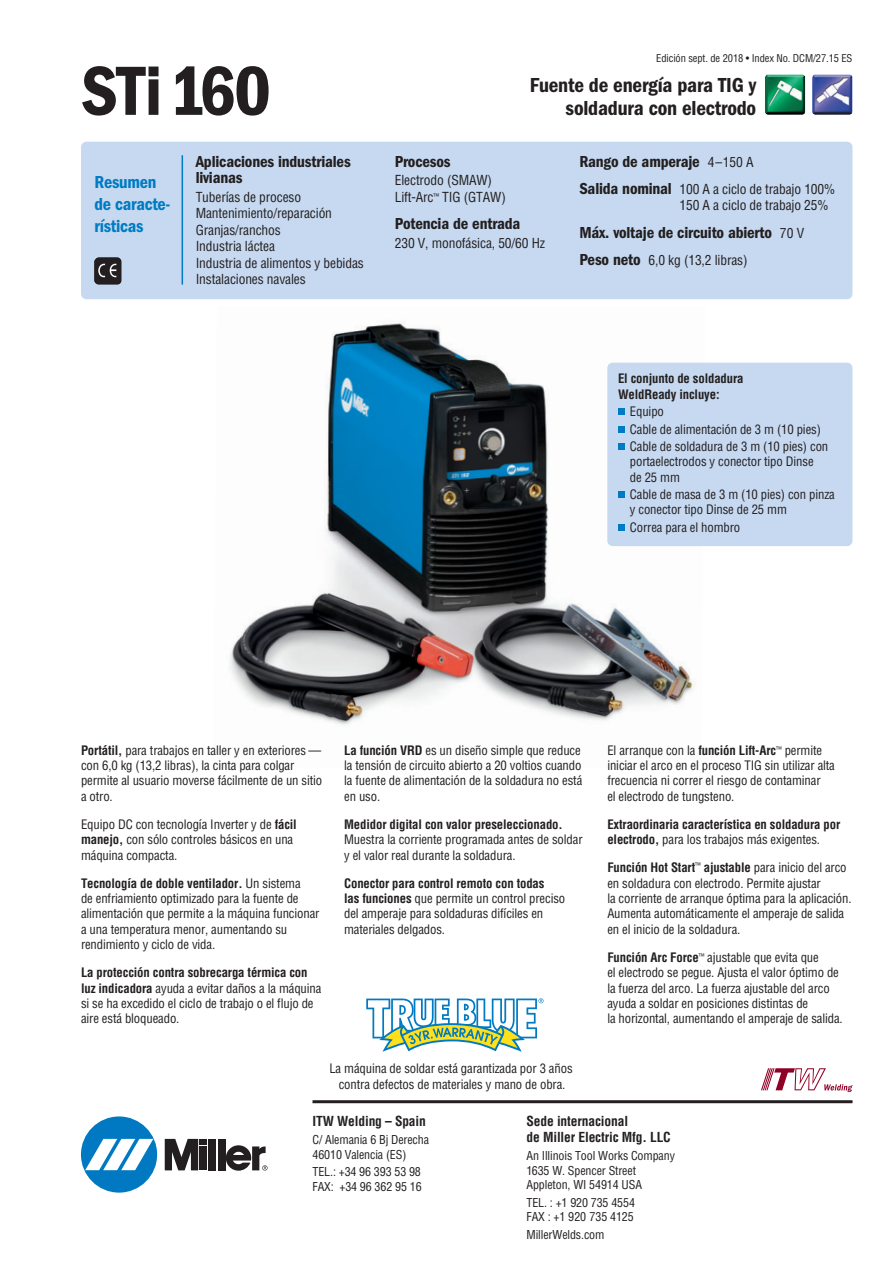
<style>
.page{position:relative;width:893px;height:1263px;background:#fff}
.page>*{position:absolute;margin:0;border:0;box-sizing:border-box;transform-origin:0 0}
.t1{font:72px "ITC Franklin Gothic Std Dm Cd";letter-spacing:-.015em;color:#231f20}
.t2{font:21px/22.5px "ITC Franklin Gothic Std Dm Cd";letter-spacing:-.01em;color:#231f20;text-align:right}
.t3{font:18px/21.6px "ITC Franklin Gothic Std Dm Cd";letter-spacing:-.015em;color:#007bc3}
.t4{font:16.5px/16.5px "ITC Franklin Gothic Std Dm Cd";letter-spacing:-.01em;color:#231f20}
.t5{font:condensed 13.5px/16.5px "Helvetica";letter-spacing:-.01em;color:#231f20}
.t6{font:700 condensed 13.5px/16.2px "Helvetica";letter-spacing:-.01em;color:#231f20}
.t7{font:condensed 12.75px/15.3px "Helvetica";letter-spacing:-.01em;color:#231f20}
.t8{font:700 condensed 12.75px/15.3px "Helvetica";letter-spacing:-.01em;color:#231f20}
.t9{font:condensed 12px/14.4px "Helvetica";letter-spacing:-.01em;color:#231f20}
.t10{font:condensed 10.5px "Helvetica";letter-spacing:-.01em;color:#231f20}
.s1{font-family:"Helvetica";font-stretch:condensed;font-size:13.5px}
.s2{font-family:"ITC Franklin Gothic Std Dm Cd";font-stretch:normal;font-size:16.5px}
.s3{font-weight:700}
.s4{font-weight:400}
</style>
<div class="page">
<img style="left:230px;top:323px;width:475px;height:402px">
<div style="left:81px;top:142px;width:771px;height:157px;background:#c6d9f0;border-radius:5px"></div>
<hr style="left:182px;top:155px;width:1px;height:130px;background:#007bc3">
<div style="left:94px;top:258px;width:28px;height:27px;background:#231f20;border-radius:4px"></div>
<svg style="left:94px;top:258px;width:26px;height:25px"></svg>
<svg style="left:366px;top:998px;width:177px;height:54px"></svg>
<img style="left:812px;top:74px;width:40px;height:41px">
<img style="left:765px;top:74px;width:40px;height:41px">
<div style="left:81px;top:1116px;width:76px;height:76px;background:#0079c2;border-radius:50%"></div>
<svg style="left:85px;top:1139px;width:68px;height:31px"></svg>
<div style="left:209px;top:1139px;width:7px;height:31px;background:#231f20"></div>
<div style="left:218px;top:1139px;width:7px;height:31px;background:#231f20"></div>
<svg style="left:165px;top:1139px;width:42px;height:31px"></svg>
<svg style="left:226px;top:1145px;width:42px;height:26px"></svg>
<hr style="left:312px;top:1100px;width:540px;height:3px;background:#231f20">
<div style="left:607px;top:363px;width:245px;height:183px;background:#c6d9f0;border-radius:5px"></div>
<div style="left:618px;top:408px;width:6px;height:7px;background:#007bc3"></div>
<svg style="left:618px;top:426px;width:6px;height:6px"></svg>
<div style="left:618px;top:443px;width:6px;height:7px;background:#007bc3"></div>
<div style="left:618px;top:491px;width:6px;height:7px;background:#007bc3"></div>
<svg style="left:618px;top:524px;width:6px;height:6px"></svg>
<svg style="left:761px;top:1068px;width:92px;height:24px"></svg>
<h1 class="t1" style="left:81px;top:67px;width:191px">STi160</h1>
<h3 class="t3" style="left:94px;top:173px;width:78px">Resumen de caracte - rísticas</h3>
<p class="t4" style="left:196px;top:154px;width:157px">Aplicaciones industriales livianas</p>
<p class="t5" style="left:196px;top:190px;width:170px">Tuberías de proceso<br>Mantenimiento/reparación<br>Granjas/ranchos<br>Industria láctea<br>Industria de alimentos y bebidas<br>Instalaciones navales</p>
<p class="t10" style="left:656px;top:54px;width:198px">Edición sept. de 2018 • Index No. DCM/27.15 ES</p>
<h2 class="t2" style="left:530px;top:76px;width:228px">Fuente de energía para TIG y soldadura con electrodo</h2>
<p class="t4" style="left:395px;top:154px;width:57px">Procesos</p>
<p class="t5" style="left:395px;top:173px;width:113px">Electrodo (SMAW)<br>Lift-Arc<sup>™</sup> TIG (GTAW)</p>
<p class="t4" style="left:395px;top:217px;width:127px">Potencia de entrada</p>
<p class="t5" style="left:395px;top:236px;width:152px">230 V, monofásica, 50/60 Hz</p>
<p class="t4" style="left:579px;top:154px;width:176px">Rango de amperaje <span class="s1">4–150 A</span></p>
<p class="t5" style="left:679px;top:182px;width:157px;text-indent:-100px"><span class="s2">Salida nominal</span> 100 A a ciclo de trabajo 100%<br>150 A a ciclo de trabajo 25%</p>
<p class="t4" style="left:579px;top:225px;width:226px">Máx. voltaje de circuito abierto <span class="s1">70 V</span></p>
<p class="t5" style="left:579px;top:253px;width:170px"><span class="s2">Peso neto</span> 6,0 kg (13,2 libras)</p>
<p class="t8" style="left:618px;top:372px;width:127px">El conjunto de soldadura<br>WeldReady incluye:</p>
<p class="t7" style="left:630px;top:404px;width:200px;line-height:17.4px">Equipo<br>Cable de alimentación de 3 m (10 pies)<br>Cable de soldadura de 3 m (10 pies) con</p>
<p class="t7" style="left:630px;top:455px;width:185px">portaelectrodos y conector tipo Dinse de 25 mm</p>
<p class="t7" style="left:630px;top:488px;width:206px">Cable de masa de 3 m (10 pies) con pinza y conector tipo Dinse de 25 mm</p>
<p class="t7" style="left:630px;top:521px;width:112px">Correa para el hombro</p>
<p class="t7" style="left:81px;top:743px;width:243px"><span class="s3">Portátil,</span> para trabajos en taller y en exteriores — con 6,0 kg (13,2 libras), la cinta para colgar permite al usuario moverse fácilmente de un sitio a otro.</p>
<p class="t7" style="left:81px;top:818px;width:217px">Equipo DC con tecnología Inverter y de <span class="s3">fácil manejo,</span> con sólo controles básicos en una máquina compacta.</p>
<p class="t7" style="left:81px;top:876px;width:240px"><span class="s3">Tecnología de doble ventilador.</span> Un sistema<br>de enfriamiento optimizado para la fuente de alimentación que permite a la máquina funcionar a una temperatura menor, aumentando su rendimiento y ciclo de vida.</p>
<p class="t7" style="left:81px;top:966px;width:242px"><span class="s3">La protección contra sobrecarga térmica con luz indicadora</span> ayuda a evitar daños a la máquina si se ha excedido el ciclo de trabajo o el flujo de aire está bloqueado.</p>
<p class="t7" style="left:344px;top:743px;width:240px"><span class="s3">La función VRD</span> es un diseño simple que reduce la tensión de circuito abierto a 20 voltios cuando la fuente de alimentación de la soldadura no está en uso.</p>
<p class="t8" style="left:344px;top:818px;width:220px">Medidor digital con valor preseleccionado.</p>
<p class="t7" style="left:344px;top:833px;width:240px">Muestra la corriente programada antes de soldar y el valor real durante la soldadura.</p>
<p class="t7" style="left:344px;top:876px;width:223px"><span class="s3">Conector para control remoto con todas<br>las funciones</span> que permite un control preciso del amperaje para soldaduras difíciles en materiales delgados.</p>
<p class="t7" style="left:329px;top:1062px;width:245px;text-align:center">La máquina de soldar está garantizada por 3 años contra defectos de materiales y mano de obra.</p>
<p class="t7" style="left:607px;top:743px;width:229px">El arranque con la <span class="s3">función Lift-Arc</span><sup>™</sup> permite iniciar el arco en el proceso TIG sin utilizar alta frecuencia ni correr el riesgo de contaminar<br>el electrodo de tungsteno.</p>
<p class="t8" style="left:607px;top:818px;width:234px">Extraordinaria característica en soldadura por electrodo, <span class="s4">para los trabajos más exigentes.</span></p>
<p class="t7" style="left:607px;top:861px;width:246px"><span class="s3">Función Hot Start</span><sup>™</sup> <span class="s3">ajustable</span> para inicio del arco en soldadura con electrodo. Permite ajustar<br>la corriente de arranque óptima para la aplicación.<br>Aumenta automáticamente el amperaje de salida en el inicio de la soldadura.</p>
<p class="t7" style="left:607px;top:951px;width:237px"><span class="s3">Función Arc Force</span><sup>™</sup> ajustable que evita que<br>el electrodo se pegue. Ajusta el valor óptimo de la fuerza del arco. La fuerza ajustable del arco ayuda a soldar en posiciones distintas de<br>la horizontal, aumentando el amperaje de salida.</p>
<p class="t6" style="left:312px;top:1114px;width:115px">ITW Welding – Spain</p>
<p class="t9" style="left:312px;top:1133px;width:118px">C/ Alemania 6 Bj Derecha<br>46010 Valencia (ES)</p>
<p class="t9" style="left:312px;top:1165px;width:111px">TEL.: +34 96 393 53 98<br>FAX: +34 96 362 95 16</p>
<p class="t6" style="left:526px;top:1114px;width:146px">Sede internacional<br>de Miller Electric Mfg. LLC</p>
<p class="t9" style="left:526px;top:1150px;width:150px">An Illinois Tool Works Company<br>1635 W. Spencer Street<br>Appleton, WI 54914 USA</p>
<p class="t9" style="left:526px;top:1196px;width:110px">TEL. : +1 920 735 4554<br>FAX : +1 920 735 4125</p>
<p class="t9" style="left:526px;top:1228px;width:79px">MillerWelds.com</p>
</div>
